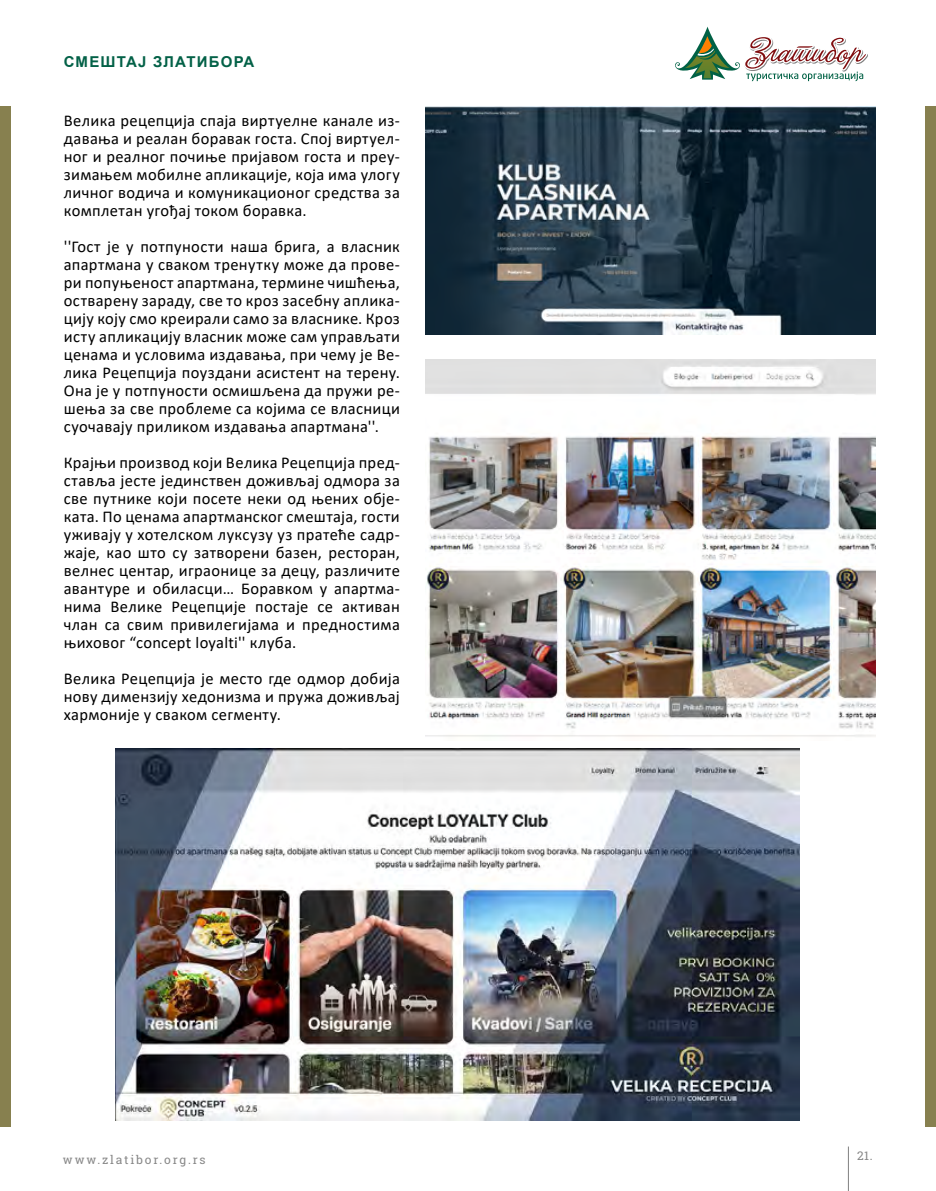
<style>
.page{position:relative;width:936px;height:1191px;background:#fff}
.page>*{position:absolute;margin:0;border:0;box-sizing:border-box;transform-origin:0 0}
.t1{font:16.5px/18px "Calibri";letter-spacing:.02em;color:#000;text-align:justify}
.t2{font:700 15px "Arial";letter-spacing:.08em;color:#036147}
.t3{font:12px "Roboto Slab";letter-spacing:.15em;color:#878787}
</style>
<div class="page">
<img style="left:425px;top:106px;width:450px;height:228px">
<img style="left:425px;top:359px;width:450px;height:378px">
<img style="left:115px;top:748px;width:684px;height:372px">
<hr style="left:848px;top:1146px;width:1px;height:45px;background:#808080">
<div style="left:0;top:106px;width:10px;height:1020px;background:#87804f"></div>
<div style="left:925px;top:106px;width:10px;height:1020px;background:#87804f"></div>
<svg style="left:675px;top:27px;width:193px;height:54px"></svg>
<p class="t2" style="left:64px;top:51px;width:192px">СМЕШТАЈ ЗЛАТИБОРА</p>
<p class="t1" style="left:64px;top:111px;width:337px">Велика рецепција спаја виртуелне канале из&shy;давања и реалан боравак госта. Спој виртуел&shy;ног и реалног почиње пријавом госта и преу&shy;зимањем мобилне апликације, која има улогу личног водича и комуникационог средства за комплетан угођај током боравка.</p>
<p class="t1" style="left:64px;top:237px;width:337px">''Гост је у потпуности наша брига, а власник апартмана у сваком тренутку може да прове&shy;ри попуњеност апартмана, термине чишћења, остварену зараду, све то кроз засебну аплика&shy;цију коју смо креирали само за власнике. Кроз исту апликацију власник може сам управљати ценама и условима издавања, при чему је Ве&shy;лика Рецепција поуздани асистент на терену.<br>Она је у потпуности осмишљена да пружи ре&shy;шења за све проблеме са којима се власници суочавају приликом издавања апартмана''.</p>
<p class="t1" style="left:64px;top:453px;width:337px">Крајњи производ који Велика Рецепција пред&shy;ставља јесте јединствен доживљај одмора за све путнике који посете неки од њених обје&shy;ката. По ценама апартманског смештаја, гости уживају у хотелском луксузу уз пратеће садр&shy;жаје, као што су затворени базен, ресторан, велнес центар, играонице за децу, различите авантуре и обиласци… Боравком у апартма&shy;нима Велике Рецепције постаје се активан члан са свим привилегијама и предностима њиховог “concept loyalti'' клуба.</p>
<p class="t1" style="left:64px;top:669px;width:337px">Велика Рецепција је место где одмор добија нову димензију хедонизма и пружа доживљај хармоније у сваком сегменту.</p>
<p class="t3" style="left:63px;top:1151px;width:144px">www.zlatibor.org.rs</p>
<p class="t3" style="left:857px;top:1147px;width:17px">21.</p>
</div>
